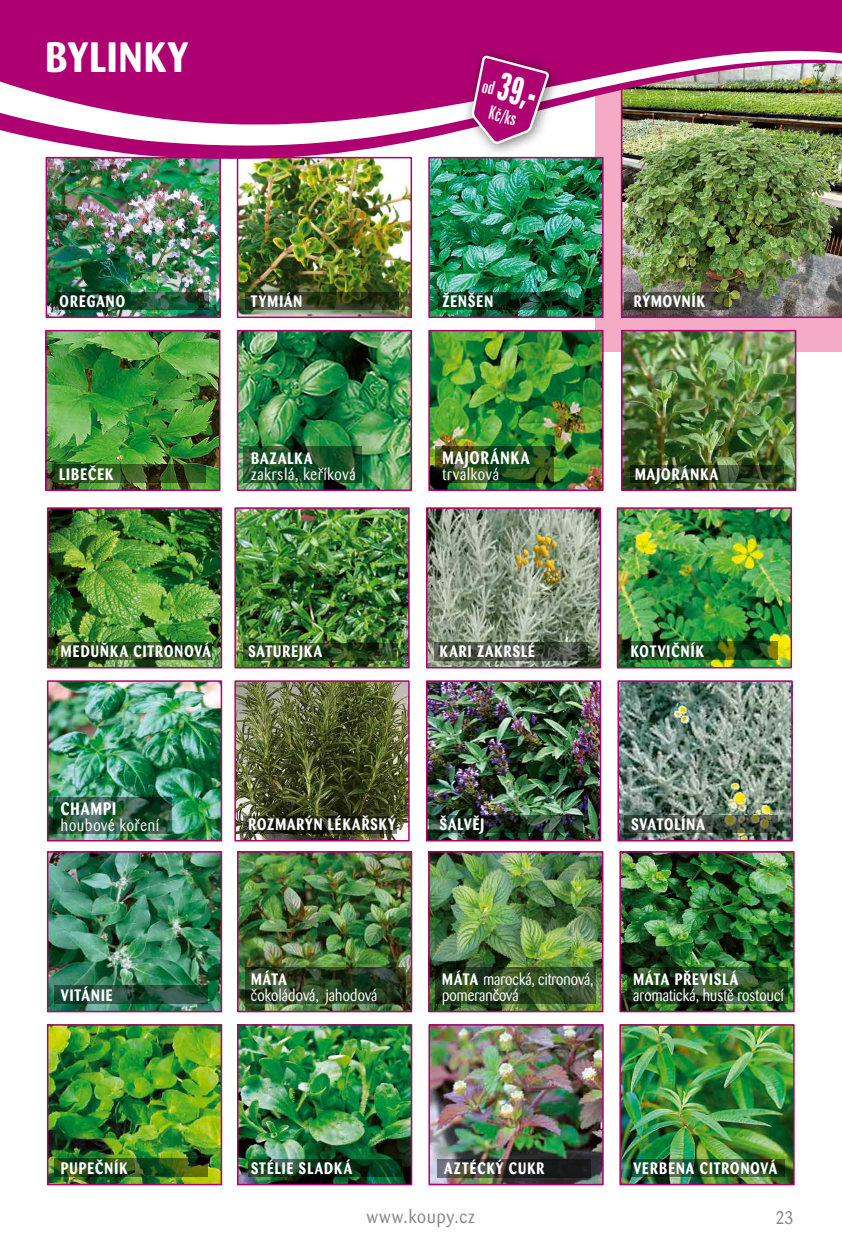
<style>
.page{position:relative;width:842px;height:1248px;background:#fff}
.page>*{position:absolute;margin:0;border:0;box-sizing:border-box;transform-origin:0 0}
.t1{font:700 42px "Barmeno CE";letter-spacing:.035em;color:#fff;scale:.9 1}
.t2{font:700 extra-condensed 39.2px "Zurich AT";color:#fff;scale:.76 1}
.t3{font:extra-condensed 18.6px "Zurich AT";color:#fff}
.t4{font:18px "Barmeno CE";letter-spacing:.055em;color:#878988;scale:.95 1}
.t5{font:700 17.8px "Barmeno CE";letter-spacing:.08em;color:#fff;scale:.82 1}
.t6{font:700 16.4px "Barmeno CE";letter-spacing:.08em;color:#fff;scale:.85 1}
.t7{font:16.4px/16px "Barmeno CE";letter-spacing:.015em;color:#fff;scale:.85 1}
.t8{font:16.4px "Barmeno CE";letter-spacing:.065em;color:#fff;scale:.85 1}
.t9{font:16.4px "Barmeno CE";letter-spacing:.06em;color:#fff;scale:.85 1}
.s1{font-weight:400;font-size:18.6px}
.s2{font-weight:700}
</style>
<div class="page">
<div style="left:596px;top:0;width:246px;height:351px;background:#f5abc5"></div>
<img style="left:240px;top:854px;width:169px;height:155px">
<div style="left:237px;top:851px;width:175px;height:161px;border:2px solid #ae0071"></div>
<svg style="left:246px;top:967px;width:160px;height:36px;background:#283d21"></svg>
<img style="left:240px;top:174px;width:169px;height:141px">
<div style="left:237px;top:157px;width:175px;height:161px;border:2px solid #ae0071"></div>
<img style="left:431px;top:1027px;width:170px;height:155px">
<div style="left:428px;top:1024px;width:176px;height:161px;border:2px solid #ae0071"></div>
<svg style="left:437px;top:1158px;width:154px;height:18px;background:#313130"></svg>
<img style="left:50px;top:510px;width:169px;height:155px">
<div style="left:47px;top:507px;width:175px;height:161px;border:2px solid #ae0071"></div>
<svg style="left:58px;top:642px;width:153px;height:17px;background:#21431a"></svg>
<img style="left:237px;top:510px;width:170px;height:155px">
<div style="left:234px;top:507px;width:176px;height:161px;border:2px solid #ae0071"></div>
<svg style="left:243px;top:643px;width:154px;height:17px;background:#29451e"></svg>
<img style="left:429px;top:683px;width:169px;height:155px">
<div style="left:426px;top:680px;width:175px;height:161px;border:2px solid #ae0071"></div>
<svg style="left:429px;top:815px;width:153px;height:17px;background:#223229"></svg>
<img style="left:240px;top:1027px;width:169px;height:155px">
<div style="left:237px;top:1024px;width:175px;height:161px;border:2px solid #ae0071"></div>
<svg style="left:248px;top:1159px;width:153px;height:17px;background:#0e371e"></svg>
<img style="left:49px;top:174px;width:169px;height:141px">
<div style="left:46px;top:157px;width:175px;height:161px;border:2px solid #ae0071"></div>
<svg style="left:55px;top:292px;width:153px;height:17px;background:#164029"></svg>
<svg style="left:246px;top:293px;width:153px;height:17px;background:#333e23"></svg>
<img style="left:237px;top:683px;width:170px;height:155px">
<div style="left:234px;top:680px;width:176px;height:161px;border:2px solid #ae0071"></div>
<svg style="left:243px;top:816px;width:154px;height:17px;background:#222515"></svg>
<img style="left:620px;top:683px;width:170px;height:155px">
<div style="left:617px;top:680px;width:176px;height:161px;border:2px solid #ae0071"></div>
<svg style="left:624px;top:815px;width:154px;height:17px;background:#434d3f"></svg>
<img style="left:48px;top:333px;width:169px;height:155px">
<div style="left:45px;top:330px;width:175px;height:161px;border:2px solid #ae0071"></div>
<svg style="left:52px;top:464px;width:154px;height:18px;background:#2b4d1c"></svg>
<img style="left:240px;top:333px;width:169px;height:155px">
<div style="left:237px;top:330px;width:175px;height:161px;border:2px solid #ae0071"></div>
<svg style="left:244px;top:446px;width:118px;height:37px;background:#184b27"></svg>
<img style="left:622px;top:854px;width:170px;height:155px">
<div style="left:619px;top:851px;width:176px;height:161px;border:2px solid #ae0071"></div>
<img style="left:620px;top:510px;width:169px;height:155px">
<div style="left:617px;top:507px;width:175px;height:161px;border:2px solid #ae0071"></div>
<svg style="left:624px;top:641px;width:153px;height:18px;background:#1e4819"></svg>
<img style="left:50px;top:683px;width:169px;height:155px">
<div style="left:47px;top:680px;width:175px;height:161px;border:2px solid #ae0071"></div>
<img style="left:50px;top:1027px;width:169px;height:155px">
<div style="left:47px;top:1024px;width:175px;height:161px;border:2px solid #ae0071"></div>
<svg style="left:54px;top:1158px;width:154px;height:18px;background:#274f16"></svg>
<img style="left:50px;top:854px;width:169px;height:155px">
<div style="left:47px;top:851px;width:175px;height:161px;border:2px solid #ae0071"></div>
<svg style="left:54px;top:985px;width:154px;height:18px;background:#234d3c"></svg>
<svg style="left:53px;top:797px;width:119px;height:36px;background:#29553e"></svg>
<img style="left:429px;top:510px;width:169px;height:155px">
<div style="left:426px;top:507px;width:175px;height:161px;border:2px solid #ae0071"></div>
<svg style="left:434px;top:642px;width:153px;height:18px;background:#485144"></svg>
<img style="left:431px;top:854px;width:169px;height:155px">
<div style="left:428px;top:851px;width:175px;height:161px;border:2px solid #ae0071"></div>
<svg style="left:436px;top:967px;width:160px;height:36px;background:#2e4822"></svg>
<svg style="left:627px;top:967px;width:160px;height:36px;background:#21411e"></svg>
<img style="left:622px;top:1027px;width:170px;height:155px">
<div style="left:619px;top:1024px;width:176px;height:161px;border:2px solid #ae0071"></div>
<img style="left:631px;top:1158px;width:154px;height:17px">
<img style="left:621px;top:174px;width:221px;height:144px">
<img style="left:431px;top:333px;width:170px;height:155px">
<div style="left:428px;top:330px;width:176px;height:161px;border:2px solid #ae0071"></div>
<img style="left:435px;top:446px;width:118px;height:37px">
<img style="left:431px;top:174px;width:170px;height:141px">
<div style="left:428px;top:157px;width:176px;height:161px;border:2px solid #ae0071"></div>
<svg style="left:438px;top:292px;width:130px;height:17px;background:#0a3921"></svg>
<svg style="left:624px;top:292px;width:105px;height:17px;background:#46473a"></svg>
<img style="left:624px;top:333px;width:169px;height:155px">
<div style="left:621px;top:330px;width:175px;height:161px;border:2px solid #ae0071"></div>
<svg style="left:630px;top:466px;width:153px;height:17px;background:#2b3b1e"></svg>
<img style="left:45px;top:164px;width:797px;height:10px">
<div style="left:0;top:0;width:842px;height:41px;background:#ae0071"></div>
<img style="left:0;top:41px;width:842px;height:123px">
<div style="left:462px;top:47px;width:100px;height:110px;background:#000;opacity:.55"></div>
<svg style="left:470px;top:54px;width:81px;height:92px;background:#bb4090"></svg>
<h1 class="t1" style="left:46px;top:33px;width:160px">BYLINKY</h1>
<h2 class="t2" style="left:489px;top:59px;width:74px;rotate:15deg"><span class="s1">od</span> 39,-</h2>
<p class="t3" style="left:492px;top:102px;width:30px;rotate:15deg">Kč/ks</p>
<p class="t6" style="left:60px;top:292px;width:78px">OREGANO</p>
<p class="t6" style="left:251px;top:292px;width:62px">TYMIÁN</p>
<p class="t6" style="left:442px;top:292px;width:61px">ŽENŠEN</p>
<p class="t6" style="left:634px;top:292px;width:85px">RÝMOVNÍK</p>
<p class="t6" style="left:59px;top:465px;width:65px">LIBEČEK</p>
<p class="t6" style="left:251px;top:449px;width:74px">BAZALKA</p>
<p class="t8" style="left:251px;top:465px;width:124px">zakrslá, keříková</p>
<p class="t5" style="left:442px;top:447px;width:108px">MAJORÁNKA</p>
<p class="t9" style="left:442px;top:465px;width:68px">trvalková</p>
<p class="t6" style="left:635px;top:465px;width:99px">MAJORÁNKA</p>
<p class="t6" style="left:61px;top:642px;width:178px">MEDUŇKA CITRONOVÁ</p>
<p class="t6" style="left:248px;top:642px;width:88px">SATUREJKA</p>
<p class="t6" style="left:440px;top:642px;width:113px">KARI ZAKRSLÉ</p>
<p class="t6" style="left:631px;top:642px;width:87px">KOTVIČNÍK</p>
<p class="t5" style="left:61px;top:798px;width:69px">CHAMPI</p>
<p class="t8" style="left:61px;top:816px;width:117px">houbové koření</p>
<p class="t6" style="left:61px;top:986px;width:62px">VITÁNIE</p>
<p class="t6" style="left:61px;top:1159px;width:80px">PUPEČNÍK</p>
<p class="t6" style="left:248px;top:815px;width:175px">ROZMARÝN LÉKAŘSKÝ</p>
<p class="t6" style="left:631px;top:815px;width:88px">SVATOLÍNA</p>
<p class="t6" style="left:440px;top:815px;width:54px">ŠALVĚJ</p>
<p class="t6" style="left:251px;top:970px;width:44px">MÁTA</p>
<p class="t7" style="left:251px;top:987px;width:150px">čokoládová, jahodová</p>
<p class="t6" style="left:251px;top:1159px;width:120px">STÉLIE SLADKÁ</p>
<p class="t7" style="left:442px;top:971px;width:180px"><span class="s2">MÁTA</span> marocká, citronová, pomerančová</p>
<p class="t6" style="left:633px;top:970px;width:125px">MÁTA PŘEVISLÁ</p>
<p class="t7" style="left:633px;top:987px;width:178px">aromatická, hustě rostoucí</p>
<p class="t6" style="left:444px;top:1158px;width:119px">AZTÉCKÝ CUKR</p>
<p class="t6" style="left:633px;top:1159px;width:171px">VERBENA CITRONOVÁ</p>
<p class="t4" style="left:367px;top:1206px;width:115px">www.koupy.cz</p>
<p class="t4" style="left:776px;top:1206px;width:21px">23</p>
</div>
